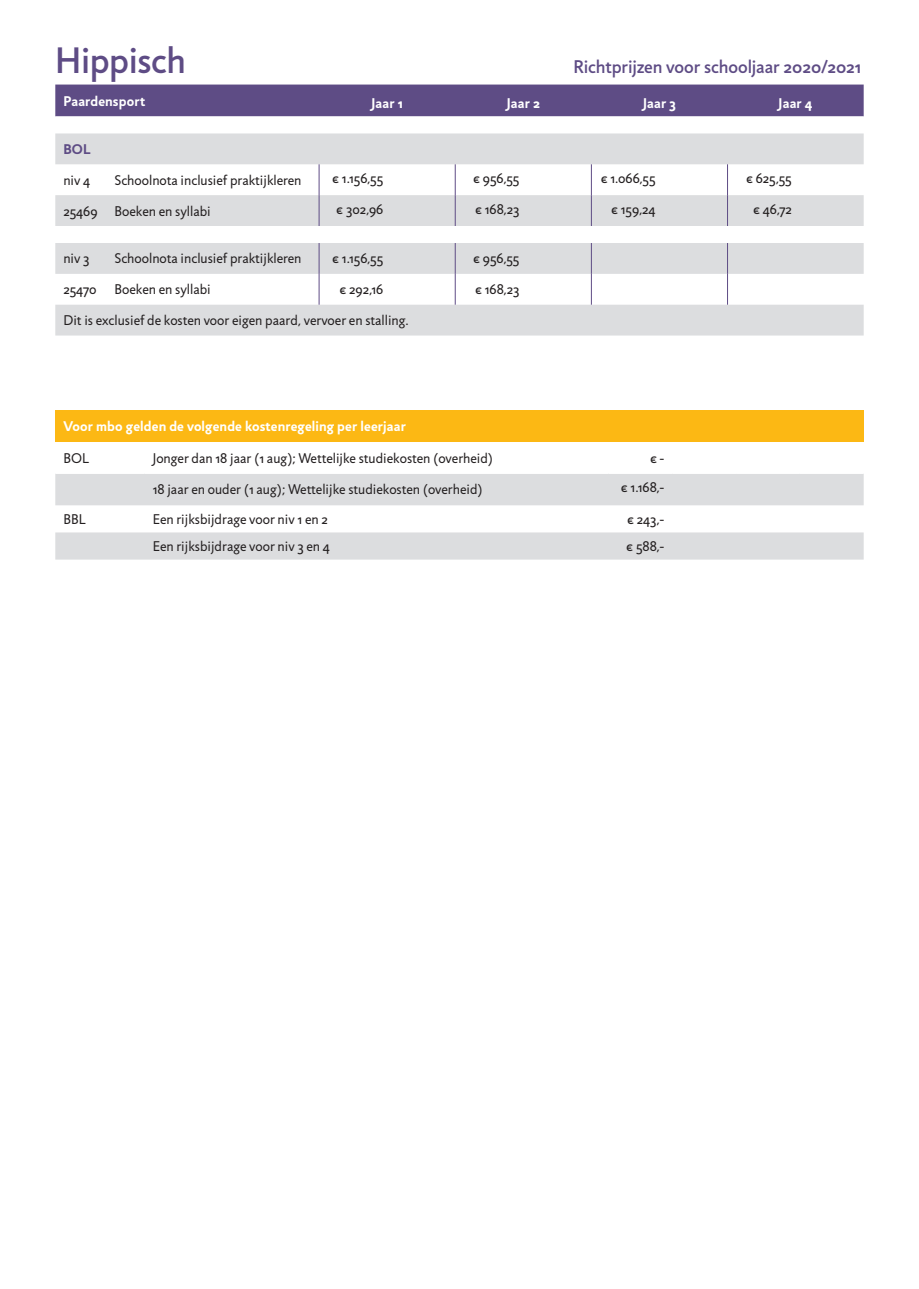
<style>
.page{position:relative;width:919px;height:1289px;background:#fff}
.page>*{position:absolute;margin:0;border:0;box-sizing:border-box;transform-origin:0 0}
.t1{font:500 37.2px "Jigsaw";letter-spacing:-.01em;color:#5e4c85}
.t2{font:500 18.6px "Jigsaw";letter-spacing:-.005em;color:#5e4c85}
.t3{font:14.25px "Jigsaw";color:#231f20}
.t4{font:700 14.25px "Jigsaw";letter-spacing:.01em;color:#fff}
.t5{font:700 14.25px "Jigsaw";color:#5e4c85}
</style>
<div class="page">
<div style="left:55px;top:85px;width:808px;height:31px;background:#5e4c85"></div>
<svg style="left:55px;top:116px;width:808px;height:1px"></svg>
<svg style="left:55px;top:133px;width:808px;height:93px;fill:#dcdddf"></svg>
<svg style="left:55px;top:243px;width:808px;height:92px;fill:#dcdddf"></svg>
<hr style="left:319px;top:164px;width:1px;height:31px;background:#5e4c85">
<hr style="left:455px;top:164px;width:1px;height:31px;background:#5e4c85">
<hr style="left:591px;top:164px;width:1px;height:31px;background:#5e4c85">
<hr style="left:319px;top:195px;width:1px;height:31px;background:#5e4c85">
<hr style="left:455px;top:195px;width:1px;height:31px;background:#5e4c85">
<hr style="left:591px;top:195px;width:1px;height:31px;background:#5e4c85">
<hr style="left:319px;top:274px;width:1px;height:31px;background:#5e4c85">
<hr style="left:455px;top:274px;width:1px;height:31px;background:#5e4c85">
<hr style="left:591px;top:274px;width:1px;height:31px;background:#5e4c85">
<hr style="left:319px;top:243px;width:1px;height:31px;background:#5e4c85">
<hr style="left:455px;top:243px;width:1px;height:31px;background:#5e4c85">
<hr style="left:591px;top:243px;width:1px;height:31px;background:#5e4c85">
<hr style="left:727px;top:164px;width:1px;height:31px;background:#5e4c85">
<hr style="left:727px;top:195px;width:1px;height:31px;background:#5e4c85">
<hr style="left:727px;top:243px;width:1px;height:31px;background:#5e4c85">
<hr style="left:727px;top:274px;width:1px;height:31px;background:#5e4c85">
<svg style="left:55px;top:441px;width:808px;height:65px"></svg>
<div style="left:55px;top:409px;width:808px;height:32px;background:#fcb814"></div>
<div style="left:55px;top:474px;width:808px;height:31px;background:#dcdddf"></div>
<div style="left:55px;top:532px;width:808px;height:27px;background:#dcdddf"></div>
<hr style="left:55px;top:473px;width:90px;height:1px;background:#fff">
<hr style="left:145px;top:473px;width:463px;height:1px;background:#fff">
<hr style="left:608px;top:473px;width:64px;height:1px;background:#fff">
<hr style="left:672px;top:473px;width:64px;height:1px;background:#fff">
<hr style="left:736px;top:473px;width:63px;height:1px;background:#fff">
<hr style="left:799px;top:473px;width:64px;height:1px;background:#fff">
<h1 class="t1" style="left:55px;top:39px;width:132px">Hippisch</h1>
<h2 class="t2" style="left:573px;top:56px;width:289px">Richtprijzen voor schooljaar 2020/2021</h2>
<p class="t4" style="left:63px;top:92px;width:83px">Paardensport</p>
<p class="t4" style="left:371px;top:94px;width:33px">Jaar 1</p>
<p class="t4" style="left:506px;top:94px;width:35px">Jaar 2</p>
<p class="t4" style="left:643px;top:94px;width:34px">Jaar 3</p>
<p class="t4" style="left:778px;top:94px;width:35px">Jaar 4</p>
<p class="t5" style="left:63px;top:140px;width:28px">BOL</p>
<p class="t3" style="left:63px;top:172px;width:28px">niv 4</p>
<p class="t3" style="left:114px;top:172px;width:188px">Schoolnota inclusief praktijkleren</p>
<p class="t3" style="left:332px;top:170px;width:53px">€ 1.156,55</p>
<p class="t3" style="left:473px;top:170px;width:48px">€ 956,55</p>
<p class="t3" style="left:600px;top:170px;width:56px">€ 1.066,55</p>
<p class="t3" style="left:746px;top:170px;width:47px">€ 625,55</p>
<p class="t3" style="left:63px;top:203px;width:149px">25469 Boeken en syllabi</p>
<p class="t3" style="left:336px;top:201px;width:48px">€ 302,96</p>
<p class="t3" style="left:475px;top:201px;width:46px">€ 168,23</p>
<p class="t3" style="left:611px;top:201px;width:46px">€ 159,24</p>
<p class="t3" style="left:753px;top:201px;width:40px">€ 46,72</p>
<p class="t3" style="left:63px;top:250px;width:28px">niv 3</p>
<p class="t3" style="left:114px;top:250px;width:188px">Schoolnota inclusief praktijkleren</p>
<p class="t3" style="left:332px;top:250px;width:53px">€ 1.156,55</p>
<p class="t3" style="left:473px;top:250px;width:48px">€ 956,55</p>
<p class="t3" style="left:63px;top:281px;width:149px">25470 Boeken en syllabi</p>
<p class="t3" style="left:339px;top:281px;width:45px">€ 292,16</p>
<p class="t3" style="left:475px;top:281px;width:46px">€ 168,23</p>
<p class="t3" style="left:63px;top:312px;width:347px">Dit is exclusief de kosten voor eigen paard, vervoer en stalling.</p>
<p class="t4" style="left:63px;top:417px;width:344px">Voor mbo gelden de volgende kostenregeling per leerjaar</p>
<p class="t3" style="left:63px;top:449px;width:27px">BOL</p>
<p class="t3" style="left:153px;top:449px;width:342px">Jonger dan 18 jaar (1 aug); Wettelijke studiekosten (overheid)</p>
<p class="t3" style="left:650px;top:449px;width:15px">€ -</p>
<p class="t3" style="left:153px;top:481px;width:331px">18 jaar en ouder (1 aug); Wettelijke studiekosten (overheid)</p>
<p class="t3" style="left:621px;top:479px;width:45px">€ 1.168,-</p>
<p class="t3" style="left:63px;top:511px;width:24px">BBL</p>
<p class="t3" style="left:153px;top:511px;width:176px">Een rijksbijdrage voor niv 1 en 2</p>
<p class="t3" style="left:627px;top:511px;width:38px">€ 243,-</p>
<p class="t3" style="left:153px;top:538px;width:179px">Een rijksbijdrage voor niv 3 en 4</p>
<p class="t3" style="left:626px;top:538px;width:39px">€ 588,-</p>
</div>
